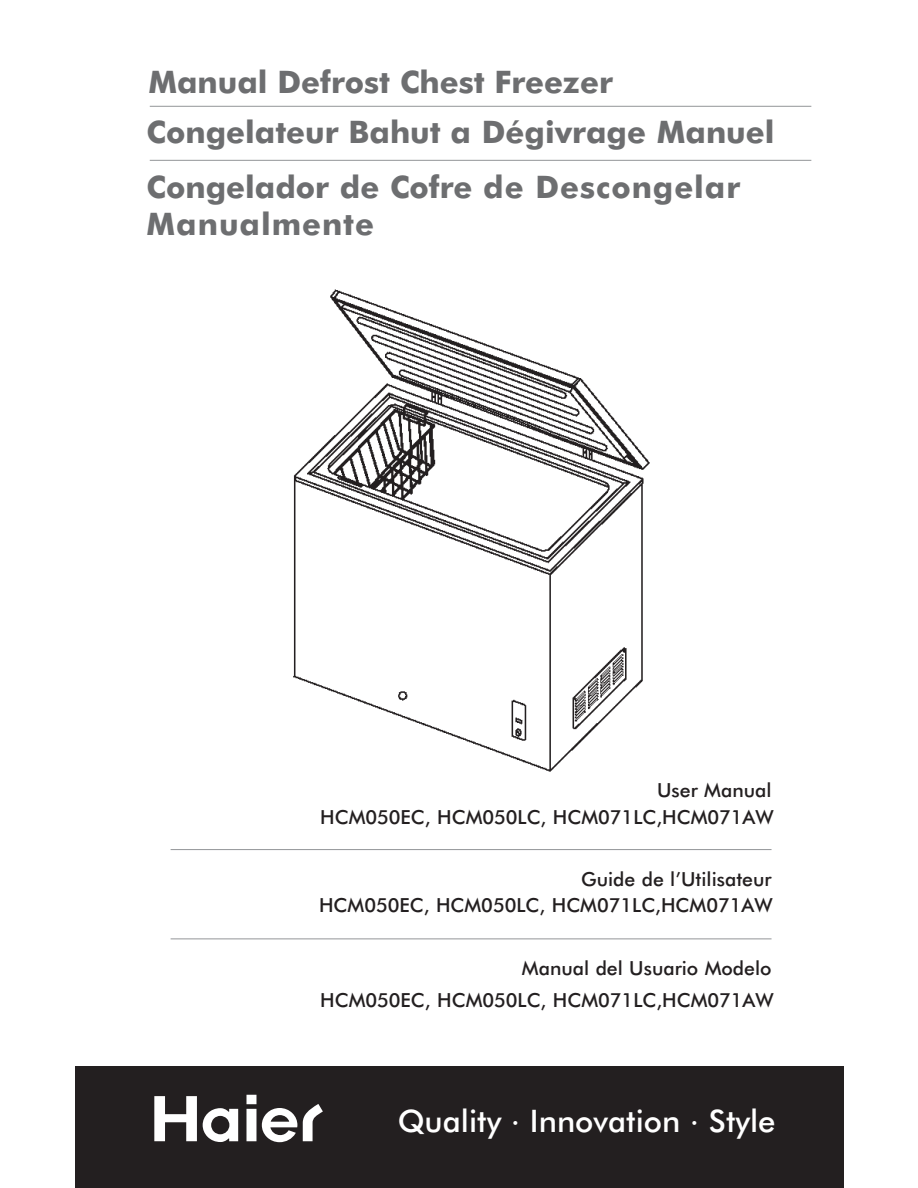
<style>
.page{position:relative;width:918px;height:1188px;background:#fff}
.page>*{position:absolute;margin:0;border:0;box-sizing:border-box;transform-origin:0 0}
.t1{font:700 31.05px/50.8px "Futura BT";color:#6d6e70}
.t2{font:700 31.05px/37.2px "Futura BT";letter-spacing:.03em;color:#6d6e70}
.t3{font:500 31.05px "Futura BT";color:#fff}
.t4{font:500 19.35px/27.8px "Futura BT";color:#231f20;text-align:right}
.s1{font-weight:400;font-size:13.65px}
</style>
<div class="page">
<img style="left:293px;top:289px;width:357px;height:483px">
<div style="left:75px;top:1066px;width:768px;height:122px;background:#231f20"></div>
<hr style="left:150px;top:106px;width:661px;height:1px;background:#939598">
<hr style="left:150px;top:160px;width:661px;height:1px;background:#939598">
<svg style="left:247px;top:1095px;width:9px;height:46px"></svg>
<svg style="left:154px;top:1096px;width:43px;height:45px"></svg>
<svg style="left:203px;top:1108px;width:35px;height:34px"></svg>
<svg style="left:303px;top:1104px;width:20px;height:37px"></svg>
<svg style="left:262px;top:1108px;width:35px;height:34px"></svg>
<hr style="left:171px;top:849px;width:601px;height:1px;background:#939598">
<hr style="left:171px;top:939px;width:601px;height:1px;background:#939598">
<h1 class="t1" style="left:147px;top:59px;width:630px">Manual Defrost Chest Freezer<br>Congelateur Bahut a Dégivrage Manuel</h1>
<h1 class="t2" style="left:147px;top:171px;width:595px">Congelador de Cofre de Descongelar<br>Manualmente</h1>
<p class="t4" style="left:320px;top:776px;width:455px">User Manual<br>HCM050EC, HCM050LC, HCM071LC,HCM071AW</p>
<p class="t4" style="left:581px;top:865px;width:192px">Guide de l’Utilisateur</p>
<p class="t4" style="left:319px;top:892px;width:455px">HCM050EC, HCM050LC, HCM071LC,HCM071AW</p>
<p class="t4" style="left:522px;top:955px;width:251px">Manual del Usuario Modelo</p>
<p class="t4" style="left:320px;top:987px;width:455px">HCM050EC, HCM050LC, HCM071LC,HCM071AW</p>
<h1 class="t3" style="left:398px;top:1103px;width:379px">Quality <span class="s1">•</span> Innovation <span class="s1">•</span> Style</h1>
</div>
